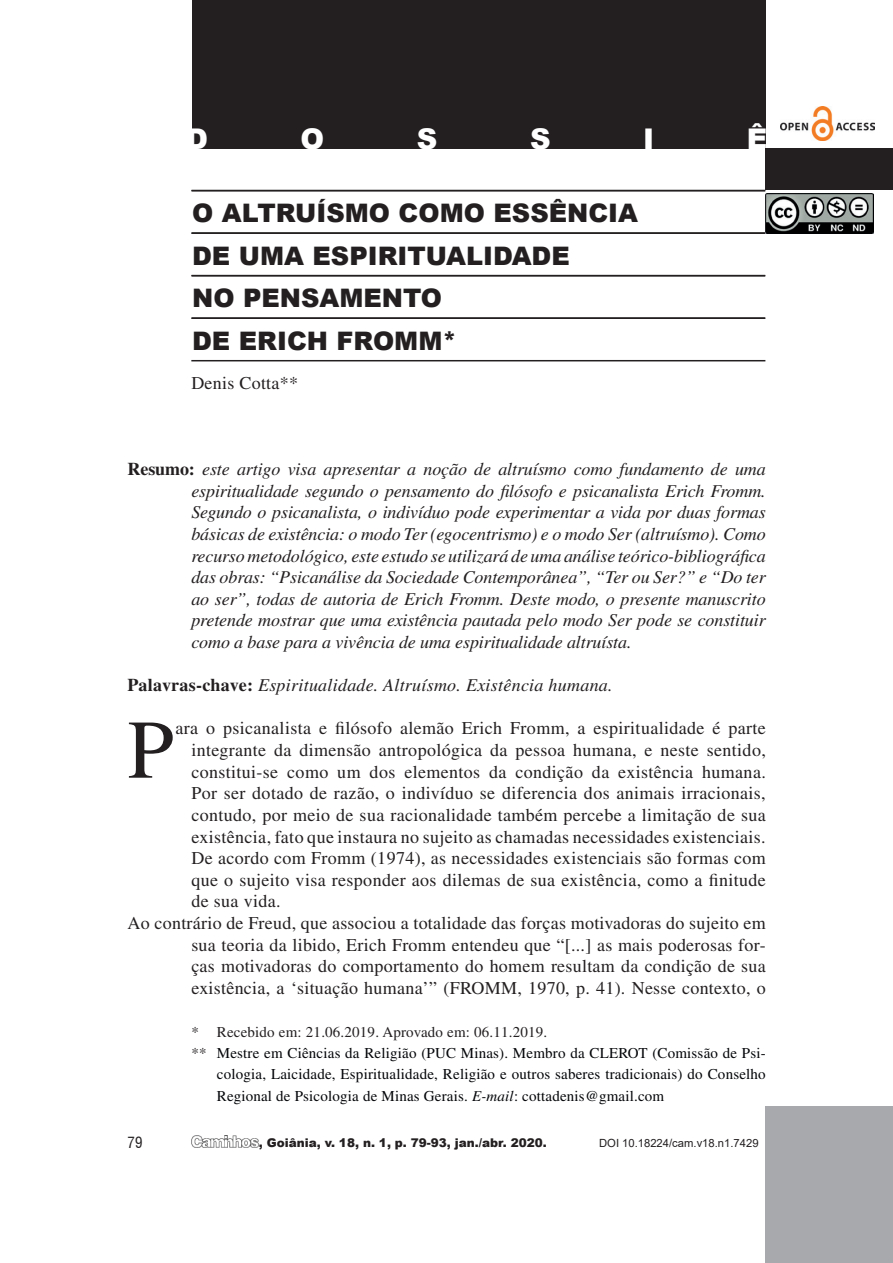
<style>
.page{position:relative;width:893px;height:1263px;background:#fff}
.page>*{position:absolute;margin:0;border:0;box-sizing:border-box;transform-origin:0 0}
.t1{font:83.25px "Times";color:#231f20}
.t2{font:900 28.5px "Arial";color:#fff}
.t3{font:900 25.5px/42.5px "Arial";color:#231f20}
.t4{font:18px "Times";letter-spacing:.02em;color:#231f20}
.t5{font:italic 18px/21.6px "Times";letter-spacing:-.005em;color:#231f20;text-align:justify}
.t6{font:italic 18px "Times";letter-spacing:.015em;color:#231f20}
.t7{font:15px "Times";letter-spacing:.01em;color:#030508}
.t8{font:15px "Times";letter-spacing:.01em;color:#231f20}
.t9{font:condensed 15px "Swiss 721 BT";color:#231f20}
.t10{font:900 12px "Arial";color:#231f20}
.t11{font:11.25px "Arial";color:#231f20}
.s1{font-weight:700;font-style:normal}
.s2{color:#231f20}
.s3{font-style:italic}
</style>
<div class="page">
<img style="left:191px;top:1135px;width:68px;height:12px">
<div style="left:766px;top:1106px;width:127px;height:157px;background:#a8a9ad"></div>
<hr style="left:191px;top:190px;width:574px;height:1px;background:#231f20">
<hr style="left:191px;top:232px;width:574px;height:2px;background:#231f20">
<hr style="left:191px;top:275px;width:574px;height:1px;background:#231f20">
<hr style="left:191px;top:317px;width:574px;height:2px;background:#231f20">
<div style="left:192px;top:0;width:573px;height:149px;background:#231f20"></div>
<hr style="left:191px;top:360px;width:574px;height:1px;background:#231f20">
<img style="left:780px;top:106px;width:95px;height:34px">
<div style="left:765px;top:149px;width:128px;height:41px;background:#231f20"></div>
<img style="left:765px;top:194px;width:109px;height:40px">
<h2 class="t2" style="left:186px;top:118px;width:24px">D</h2>
<h2 class="t2" style="left:301px;top:118px;width:25px">O</h2>
<h2 class="t2" style="left:417px;top:118px;width:22px">S</h2>
<h2 class="t2" style="left:530px;top:118px;width:22px">S</h2>
<h2 class="t2" style="left:643px;top:118px;width:13px">I</h2>
<h2 class="t2" style="left:747px;top:118px;width:22px">Ê</h2>
<h3 class="t3" style="left:192px;top:191px;width:447px">O ALTRUÍSMO COMO ESSÊNCIA<br>DE UMA ESPIRITUALIDADE<br>NO PENSAMENTO<br>DE ERICH FROMM*</h3>
<p class="t4" style="left:191px;top:373px;width:108px">Denis Cotta**</p>
<p class="t5" style="left:191px;top:458px;width:576px;text-indent:-64px"><span class="s1">Resumo:</span> este artigo visa apresentar a noção de altruísmo como fundamento de uma espiritualidade segundo o pensamento do filósofo e psicanalista Erich Fromm.<br>Segundo o psicanalista, o indivíduo pode experimentar a vida por duas formas básicas de existência: o modo Ter (egocentrismo) e o modo Ser (altruísmo). Como recurso metodológico, este estudo se utilizará de uma análise teórico-bibliográfica das obras: “Psicanálise da Sociedade Contemporânea”, “Ter ou Ser?” e “Do ter ao ser”, todas de autoria de Erich Fromm. Deste modo, o presente manuscrito pretende mostrar que uma existência pautada pelo modo Ser pode se constituir como a base para a vivência de uma espiritualidade altruísta.</p>
<p class="t6" style="left:128px;top:675px;width:487px"><span class="s1">Palavras-chave:</span> Espiritualidade. Altruísmo. Existência humana.</p>
<h1 class="t1" style="left:128px;top:703px;width:48px">P</h1>
<p class="t4" style="left:176px;top:718px;width:592px">ara o psicanalista e filósofo alemão Erich Fromm, a espiritualidade é parte</p>
<p class="t4" style="left:191px;top:740px;width:576px">integrante da dimensão antropológica da pessoa humana, e neste sentido,</p>
<p class="t4" style="left:191px;top:761px;width:576px">constitui-se como um dos elementos da condição da existência humana.</p>
<p class="t4" style="left:191px;top:783px;width:576px">Por ser dotado de razão, o indivíduo se diferencia dos animais irracionais,</p>
<p class="t4" style="left:191px;top:805px;width:576px">contudo, por meio de sua racionalidade também percebe a limitação de sua</p>
<p class="t4" style="left:191px;top:826px;width:576px">existência, fato que instaura no sujeito as chamadas necessidades existenciais.</p>
<p class="t4" style="left:191px;top:848px;width:576px">De acordo com Fromm (1974), as necessidades existenciais são formas com</p>
<p class="t4" style="left:191px;top:869px;width:576px">que o sujeito visa responder aos dilemas de sua existência, como a finitude</p>
<p class="t4" style="left:191px;top:891px;width:91px">de sua vida.</p>
<p class="t4" style="left:128px;top:913px;width:640px">Ao contrário de Freud, que associou a totalidade das forças motivadoras do sujeito em</p>
<p class="t4" style="left:191px;top:934px;width:576px">sua teoria da libido, Erich Fromm entendeu que “[...] as mais poderosas for-</p>
<p class="t4" style="left:191px;top:956px;width:576px">ças motivadoras do comportamento do homem resultam da condição de sua</p>
<p class="t4" style="left:191px;top:977px;width:576px">existência, a ‘situação humana’” (FROMM, 1970, p. 41). Nesse contexto, o</p>
<p class="t8" style="left:191px;top:1023px;width:357px">* Recebido em: 21.06.2019. Aprovado em: 06.11.2019.</p>
<p class="t7" style="left:191px;top:1044px;width:576px"><span class="s2">**</span> Mestre em Ciências da Religião (PUC Minas). Membro da CLEROT (Comissão de Psi-</p>
<p class="t7" style="left:217px;top:1066px;width:550px">cologia, Laicidade, Espiritualidade, Religião e outros saberes tradicionais) do Conselho</p>
<p class="t7" style="left:217px;top:1087px;width:449px">Regional de Psicologia de Minas Gerais. <span class="s3">E-mail</span>: cottadenis@gmail.com</p>
<p class="t9" style="left:128px;top:1133px;width:16px">79</p>
<p class="t10" style="left:259px;top:1134px;width:289px">, Goiânia, v. 18, n. 1, p. 79-93, jan./abr. 2020.</p>
<p class="t11" style="left:599px;top:1135px;width:161px">DOI 10.18224/cam.v18.n1.7429</p>
</div>
